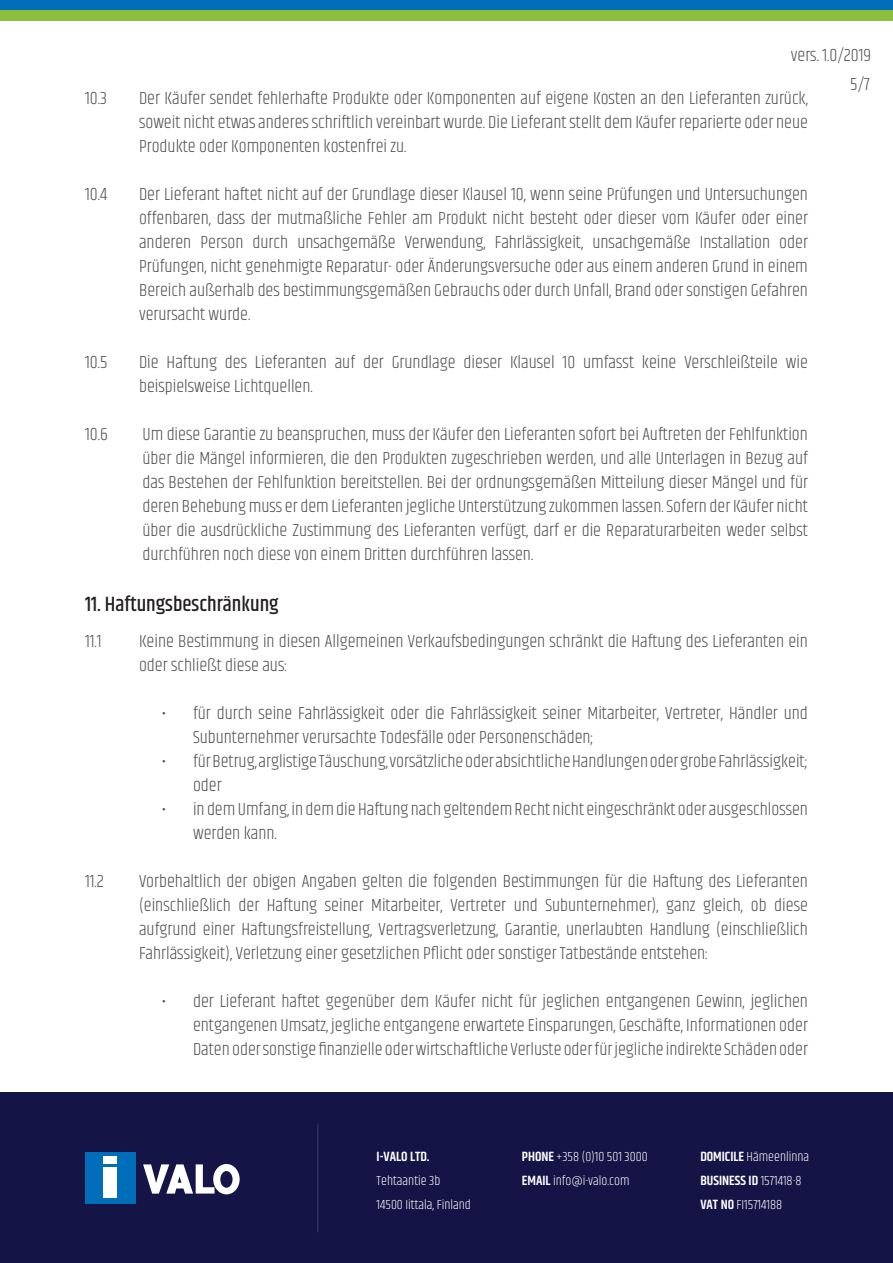
<style>
.page{position:relative;width:893px;height:1263px;background:#fff}
.page>*{position:absolute;margin:0;border:0;box-sizing:border-box;transform-origin:0 0}
.Alaotsikko{font:500 21px "Khand";color:#231f20}
.Leipäteksti{font:300 18px/24px "Khand";color:#4b4c4d;text-align:justify}
.t1{font:300 13.5px/24px "Khand";color:#fff}
.t2{font:600 13.5px "Khand";color:#fff}
.s1{font-weight:600}
</style>
<div class="page">
<div style="left:0;top:0;width:893px;height:10px;background:#006db8"></div>
<div style="left:0;top:10px;width:893px;height:11px;background:#8bc03f"></div>
<div style="left:0;top:1093px;width:893px;height:170px;background:#141446"></div>
<div style="left:85px;top:1152px;width:50px;height:51px;background:#006db8"></div>
<div style="left:103px;top:1157px;width:14px;height:7px;background:#fff"></div>
<div style="left:103px;top:1167px;width:14px;height:31px;background:#fff"></div>
<svg style="left:143px;top:1164px;width:97px;height:30px"></svg>
<hr style="left:318px;top:1124px;width:1px;height:108px;background:#3c3c6e">
<p class="Leipäteksti" style="left:791px;top:44px;width:82px">vers. 1.0/2019</p>
<p class="Leipäteksti" style="left:85px;top:87px;width:23px">10.3</p>
<p class="Leipäteksti" style="left:139px;top:87px;width:670px">Der Käufer sendet fehlerhafte Produkte oder Komponenten auf eigene Kosten an den Lieferanten zurück, soweit nicht etwas anderes schriftlich vereinbart wurde. Die Lieferant stellt dem Käufer reparierte oder neue Produkte oder Komponenten kostenfrei zu.</p>
<p class="Leipäteksti" style="left:85px;top:183px;width:23px">10.4</p>
<p class="Leipäteksti" style="left:139px;top:183px;width:670px">Der Lieferant haftet nicht auf der Grundlage dieser Klausel 10, wenn seine Prüfungen und Untersuchungen offenbaren, dass der mutmaßliche Fehler am Produkt nicht besteht oder dieser vom Käufer oder einer anderen Person durch unsachgemäße Verwendung, Fahrlässigkeit, unsachgemäße Installation oder Prüfungen, nicht genehmigte Reparatur- oder Änderungsversuche oder aus einem anderen Grund in einem Bereich außerhalb des bestimmungsgemäßen Gebrauchs oder durch Unfall, Brand oder sonstigen Gefahren verursacht wurde.</p>
<p class="Leipäteksti" style="left:85px;top:351px;width:24px">10.5</p>
<p class="Leipäteksti" style="left:139px;top:351px;width:670px">Die Haftung des Lieferanten auf der Grundlage dieser Klausel 10 umfasst keine Verschleißteile wie beispielsweise Lichtquellen.</p>
<p class="Leipäteksti" style="left:85px;top:423px;width:24px">10.6</p>
<p class="Leipäteksti" style="left:142px;top:423px;width:667px">Um diese Garantie zu beanspruchen, muss der Käufer den Lieferanten sofort bei Auftreten der Fehlfunktion über die Mängel informieren, die den Produkten zugeschrieben werden, und alle Unterlagen in Bezug auf das Bestehen der Fehlfunktion bereitstellen. Bei der ordnungsgemäßen Mitteilung dieser Mängel und für deren Behebung muss er dem Lieferanten jegliche Unterstützung zukommen lassen. Sofern der Käufer nicht über die ausdrückliche Zustimmung des Lieferanten verfügt, darf er die Reparaturarbeiten weder selbst durchführen noch diese von einem Dritten durchführen lassen.</p>
<p class="Alaotsikko" style="left:85px;top:591px;width:195px">11. Haftungsbeschränkung</p>
<p class="Leipäteksti" style="left:85px;top:630px;width:18px">11.1</p>
<p class="Leipäteksti" style="left:139px;top:630px;width:670px">Keine Bestimmung in diesen Allgemeinen Verkaufsbedingungen schränkt die Haftung des Lieferanten ein oder schließt diese aus:</p>
<p class="Leipäteksti" style="left:193px;top:702px;width:616px;text-indent:-31px">• für durch seine Fahrlässigkeit oder die Fahrlässigkeit seiner Mitarbeiter, Vertreter, Händler und<br>Subunternehmer verursachte Todesfälle oder Personenschäden;</p>
<p class="Leipäteksti" style="left:193px;top:750px;width:616px;text-indent:-31px">• für Betrug, arglistige Täuschung, vorsätzliche oder absichtliche Handlungen oder grobe Fahrlässigkeit; oder</p>
<p class="Leipäteksti" style="left:193px;top:798px;width:616px;text-indent:-31px">• in dem Umfang, in dem die Haftung nach geltendem Recht nicht eingeschränkt oder ausgeschlossen werden kann.</p>
<p class="Leipäteksti" style="left:85px;top:870px;width:20px">11.2</p>
<p class="Leipäteksti" style="left:139px;top:870px;width:670px">Vorbehaltlich der obigen Angaben gelten die folgenden Bestimmungen für die Haftung des Lieferanten (einschließlich der Haftung seiner Mitarbeiter, Vertreter und Subunternehmer), ganz gleich, ob diese aufgrund einer Haftungsfreistellung, Vertragsverletzung, Garantie, unerlaubten Handlung (einschließlich Fahrlässigkeit), Verletzung einer gesetzlichen Pflicht oder sonstiger Tatbestände entstehen:</p>
<p class="Leipäteksti" style="left:193px;top:990px;width:616px;text-indent:-31px">• der Lieferant haftet gegenüber dem Käufer nicht für jeglichen entgangenen Gewinn, jeglichen entgangenen Umsatz, jegliche entgangene erwartete Einsparungen, Geschäfte, Informationen oder Daten oder sonstige finanzielle oder wirtschaftliche Verluste oder für jegliche indirekte Schäden oder</p>
<p class="t2" style="left:377px;top:1147px;width:55px">I-VALO LTD.</p>
<p class="t1" style="left:377px;top:1169px;width:96px">Tehtaantie 3b<br>14500 Iittala, Finland</p>
<p class="t1" style="left:522px;top:1145px;width:127px"><span class="s1">PHONE</span> +358 (0)10 501 3000<br><span class="s1">EMAIL</span> info@i-valo.com</p>
<p class="t1" style="left:700px;top:1145px;width:111px"><span class="s1">DOMICILE</span> Hämeenlinna<br><span class="s1">BUSINESS ID</span> 1571418-8<br><span class="s1">VAT NO</span> FI15714188</p>
<p class="Leipäteksti" style="left:850px;top:73px;width:21px">5/7</p>
</div>
